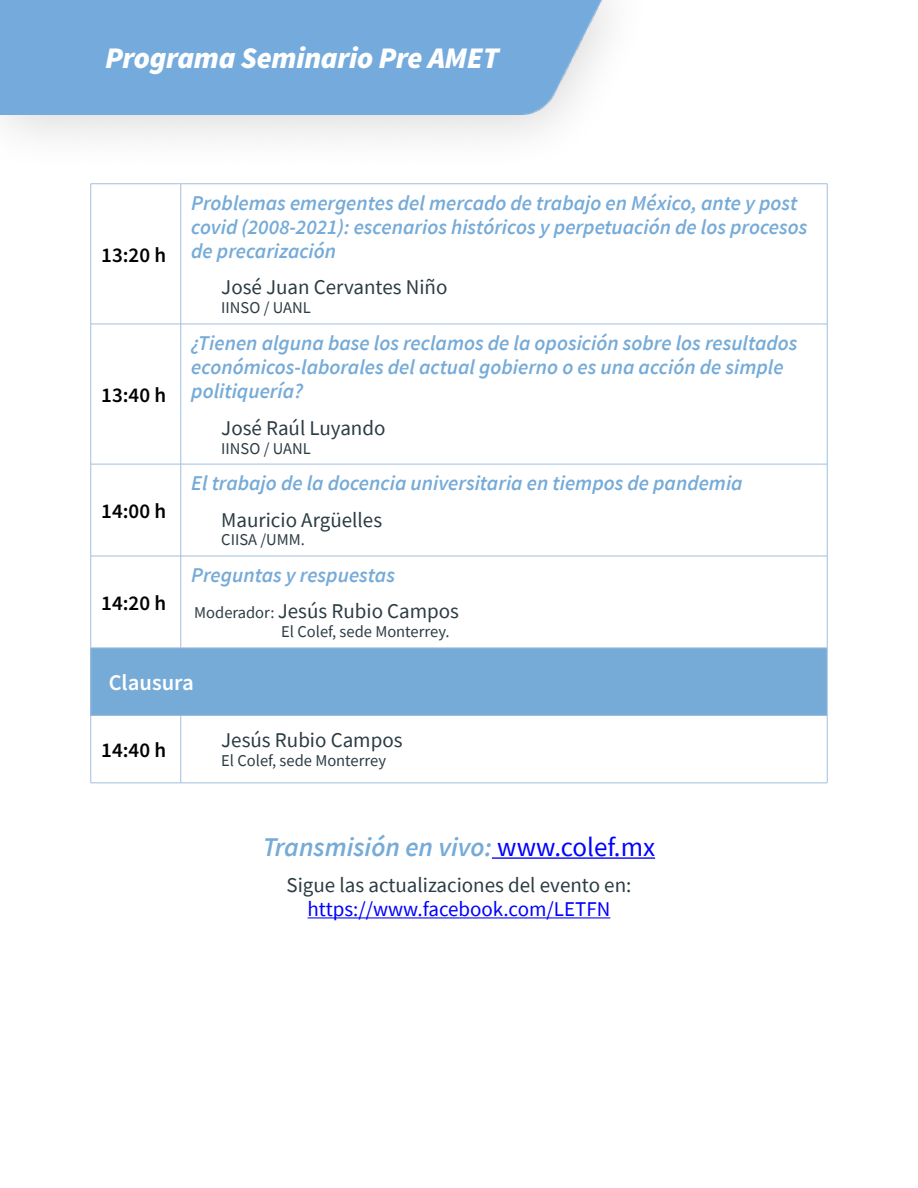
<style>
.page{position:relative;width:918px;height:1188px;background:#fff}
.page>*{position:absolute;margin:0;border:0;box-sizing:border-box;transform-origin:0 0}
.t1{font:italic 900 30px "Source Sans Pro";letter-spacing:-.01em;color:#fff}
.t2{font:italic 600 27px "Source Sans Pro";color:#76abd8}
.t3{font:600 22.5px "Source Sans Pro";color:#fff}
.t4{font:italic 600 21px/24.2px "Source Sans Pro";color:#76abd8}
.t5{font:21px "Source Sans Pro";color:#2c3c43}
.t6{font:600 21px "Source Sans Pro";color:#000}
.t7{font:21px "Source Sans Pro";color:#00f}
.t8{font:16.5px "Source Sans Pro";color:#2c3c43}
.s1{font-weight:400;font-style:normal;font-size:16.5px;color:#2c3c43}
.s2{font-weight:400;font-style:normal;color:#2c3c43}
.s3{font-weight:400;font-style:normal;color:#00f}
</style>
<div class="page">
<div style="left:0;top:0;width:663px;height:177px;background:#000;opacity:.15"></div>
<div style="left:0;top:0;width:613px;height:114px;background:#75abdc"></div>
<hr style="left:492px;top:857px;width:163px;height:2px;background:#00f">
<hr style="left:308px;top:917px;width:302px;height:1px;background:#00f">
<div style="left:91px;top:648px;width:736px;height:67px;background:#76abd8"></div>
<hr style="left:91px;top:184px;width:90px;height:1px;background:#a0bfdd">
<hr style="left:90px;top:184px;width:1px;height:140px;background:#a0bfdd">
<hr style="left:181px;top:184px;width:646px;height:1px;background:#a0bfdd">
<hr style="left:180px;top:184px;width:1px;height:140px;background:#a0bfdd">
<hr style="left:827px;top:184px;width:1px;height:140px;background:#a0bfdd">
<hr style="left:91px;top:324px;width:90px;height:1px;background:#a0bfdd">
<hr style="left:90px;top:324px;width:1px;height:140px;background:#a0bfdd">
<hr style="left:181px;top:324px;width:646px;height:1px;background:#a0bfdd">
<hr style="left:180px;top:324px;width:1px;height:140px;background:#a0bfdd">
<hr style="left:827px;top:324px;width:1px;height:140px;background:#a0bfdd">
<hr style="left:91px;top:464px;width:90px;height:1px;background:#a0bfdd">
<hr style="left:90px;top:464px;width:1px;height:92px;background:#a0bfdd">
<hr style="left:181px;top:464px;width:646px;height:1px;background:#a0bfdd">
<hr style="left:180px;top:464px;width:1px;height:92px;background:#a0bfdd">
<hr style="left:827px;top:464px;width:1px;height:92px;background:#a0bfdd">
<hr style="left:91px;top:556px;width:90px;height:1px;background:#a0bfdd">
<hr style="left:90px;top:556px;width:1px;height:92px;background:#a0bfdd">
<hr style="left:181px;top:556px;width:646px;height:1px;background:#a0bfdd">
<hr style="left:180px;top:556px;width:1px;height:92px;background:#a0bfdd">
<hr style="left:827px;top:556px;width:1px;height:92px;background:#a0bfdd">
<hr style="left:91px;top:648px;width:90px;height:1px;background:#a0bfdd">
<hr style="left:90px;top:648px;width:1px;height:67px;background:#a0bfdd">
<hr style="left:181px;top:648px;width:646px;height:1px;background:#a0bfdd">
<hr style="left:827px;top:648px;width:1px;height:67px;background:#a0bfdd">
<hr style="left:91px;top:715px;width:90px;height:1px;background:#a0bfdd">
<hr style="left:90px;top:715px;width:1px;height:68px;background:#a0bfdd">
<hr style="left:181px;top:715px;width:646px;height:1px;background:#a0bfdd">
<hr style="left:180px;top:715px;width:1px;height:68px;background:#a0bfdd">
<hr style="left:827px;top:715px;width:1px;height:68px;background:#a0bfdd">
<hr style="left:91px;top:783px;width:90px;height:1px;background:#a0bfdd">
<hr style="left:181px;top:783px;width:646px;height:1px;background:#a0bfdd">
<h1 class="t1" style="left:105px;top:38px;width:395px">Programa Seminario Pre AMET</h1>
<p class="t6" style="left:101px;top:241px;width:66px">13:20 h</p>
<p class="t6" style="left:101px;top:382px;width:66px">13:40 h</p>
<p class="t6" style="left:101px;top:498px;width:66px">14:00 h</p>
<p class="t4" style="left:191px;top:191px;width:618px">Problemas emergentes del mercado de trabajo en México, ante y post covid (2008-2021): escenarios históricos y perpetuación de los procesos de precarización</p>
<p class="t5" style="left:221px;top:274px;width:228px">José Juan Cervantes Niño</p>
<p class="t8" style="left:221px;top:297px;width:91px">IINSO / UANL</p>
<p class="t4" style="left:191px;top:331px;width:608px">¿Tienen alguna base los reclamos de la oposición sobre los resultados económicos-laborales del actual gobierno o es una acción de simple politiquería?</p>
<p class="t5" style="left:221px;top:414px;width:166px">José Raúl Luyando</p>
<p class="t8" style="left:221px;top:438px;width:91px">IINSO / UANL</p>
<p class="t4" style="left:191px;top:471px;width:553px">El trabajo de la docencia universitaria en tiempos de pandemia</p>
<p class="t5" style="left:221px;top:506px;width:162px">Mauricio Argüelles</p>
<p class="t8" style="left:221px;top:530px;width:85px">CIISA /UMM.</p>
<p class="t4" style="left:191px;top:557px;width:269px;line-height:36.2px">Preguntas y respuestas<br><span class="s1">Moderador:</span> <span class="s2">Jesús Rubio Campos</span></p>
<p class="t8" style="left:281px;top:621px;width:170px">El Colef, sede Monterrey.</p>
<p class="t3" style="left:109px;top:668px;width:87px">Clausura</p>
<p class="t6" style="left:101px;top:590px;width:66px">14:20 h</p>
<p class="t6" style="left:101px;top:737px;width:66px">14:40 h</p>
<p class="t5" style="left:221px;top:727px;width:183px">Jesús Rubio Campos</p>
<p class="t8" style="left:221px;top:750px;width:166px">El Colef, sede Monterrey</p>
<p class="t2" style="left:263px;top:829px;width:394px">Transmisión en vivo: <span class="s3">www.colef.mx</span></p>
<p class="t5" style="left:287px;top:872px;width:346px">Sigue las actualizaciones del evento en:</p>
<p class="t7" style="left:308px;top:896px;width:304px">https://www.facebook.com/LETFN</p>
</div>
